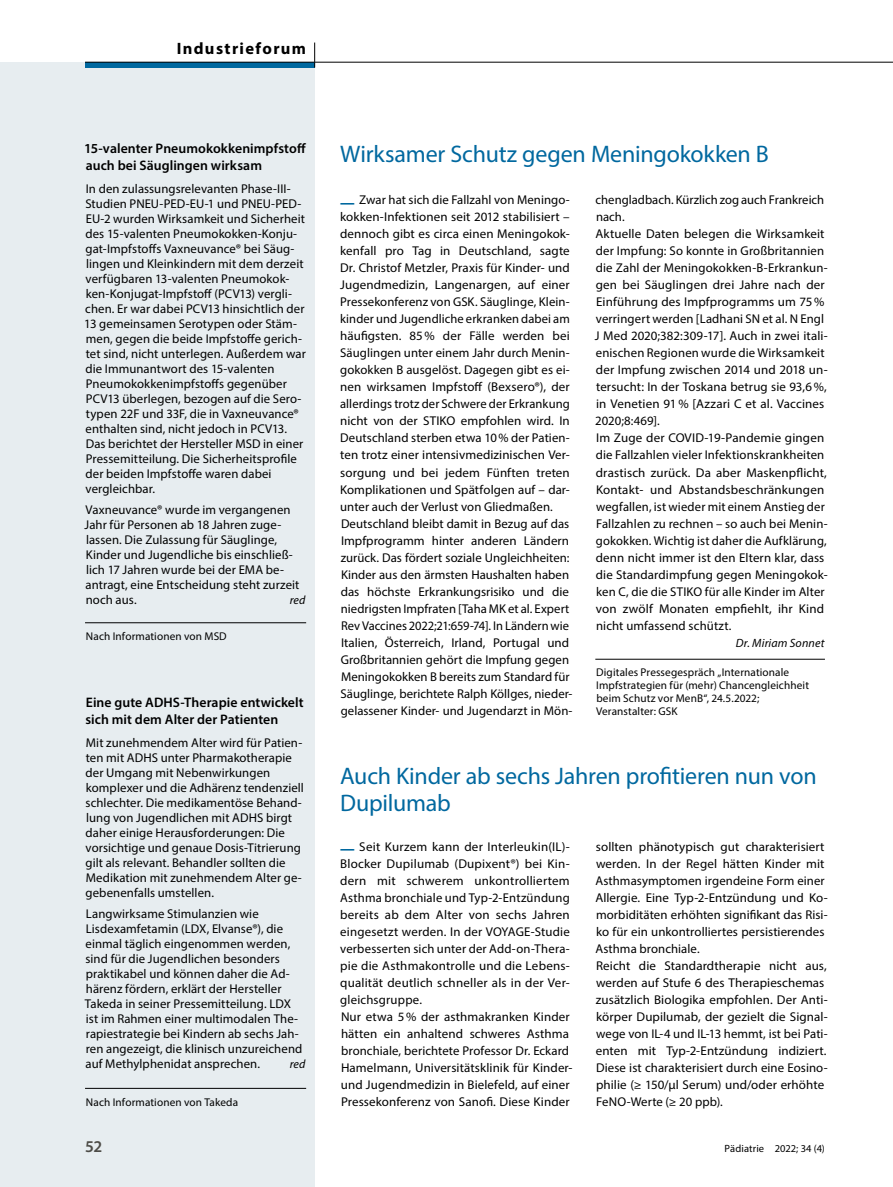
<style>
.page{position:relative;width:893px;height:1187px;background:#fff}
.page>*{position:absolute;margin:0;border:0;box-sizing:border-box;transform-origin:0 0}
.Title_2{font:24px/27px "Myriad Pro";letter-spacing:-.01em;color:#00689f}
.t1{font:700 16.5px "Myriad Pro";letter-spacing:.08em;color:#000}
.t2{font:600 16.5px "Myriad Pro";color:#4d4c47}
.Title_Sidebar{font:600 13.8px/17.1px "Myriad Pro";letter-spacing:.005em;color:#000}
.Para_Sidebar{font:12.75px/15px "Myriad Pro";letter-spacing:.01em;color:#000}
.Para_Meldung{font:12.75px/17px "Myriad Pro";letter-spacing:.01em;color:#000}
.Para_Meldung-2{font:italic 12px "Myriad Pro";letter-spacing:.015em;color:#000}
.Para_Sidebar-2{font:italic 12px "Myriad Pro";letter-spacing:.005em;color:#000}
.Source_x{font:11.25px/12.8px "Myriad Pro";letter-spacing:.01em;color:#000}
.t3{font:10.5px "Myriad Pro";letter-spacing:.01em;color:#000}
.s1{font-weight:700;font-size:16.65px;color:#00689f}
</style>
<div class="page">
<div style="left:0;top:63px;width:315px;height:1123px;background:#e7edf0"></div>
<hr style="left:85px;top:622px;width:221px;height:1px;background:#000">
<hr style="left:595px;top:659px;width:230px;height:1px;background:#000">
<hr style="left:85px;top:1087px;width:221px;height:1px;background:#000">
<div style="left:85px;top:62px;width:230px;height:5px;background:#00689f"></div>
<hr style="left:85px;top:62px;width:230px;height:1px;background:#000">
<hr style="left:315px;top:62px;width:578px;height:1px;background:#000">
<svg style="left:314px;top:43px;width:1px;height:24px"></svg>
<p class="t1" style="left:177px;top:37px;width:131px">Industrieforum</p>
<p class="Title_Sidebar" style="left:84px;top:139px;width:223px">15-valenter Pneumokokkenimpfstoff auch bei Säuglingen wirksam</p>
<p class="Para_Sidebar" style="left:84px;top:181px;width:223px">In den zulassungsrelevanten Phase-III-Studien PNEU-PED-EU-1 und PNEU-PED-EU-2 wurden Wirksamkeit und Sicherheit des 15-valenten Pneumokokken-Konju&shy;gat-Impfstoffs Vaxneuvance® bei Säug&shy;lingen und Kleinkindern mit dem derzeit verfügbaren 13-valenten Pneumokok&shy;ken-Konjugat-Impfstoff (PCV13) vergli&shy;chen. Er war dabei PCV13 hinsichtlich der 13 gemeinsamen Serotypen oder Stäm&shy;men, gegen die beide Impfstoffe gerich&shy;tet sind, nicht unterlegen. Außerdem war die Immunantwort des 15-valenten Pneumokokkenimpfstoffs gegenüber PCV13 überlegen, bezogen auf die Sero&shy;typen 22F und 33F, die in Vaxneuvance® enthalten sind, nicht jedoch in PCV13.<br>Das berichtet der Hersteller MSD in einer Pressemitteilung. Die Sicherheitsprofile der beiden Impfstoffe waren dabei vergleichbar.</p>
<p class="Para_Sidebar" style="left:85px;top:502px;width:216px">Vaxneuvance® wurde im vergangenen Jahr für Personen ab 18 Jahren zuge&shy;lassen. Die Zulassung für Säuglinge, Kinder und Jugendliche bis einschließ&shy;lich 17 Jahren wurde bei der EMA be&shy;antragt, eine Entscheidung steht zurzeit noch aus.</p>
<p class="Para_Sidebar-2" style="left:290px;top:592px;width:17px">red</p>
<p class="Source_x" style="left:86px;top:629px;width:142px">Nach Informationen von MSD</p>
<p class="Title_Sidebar" style="left:86px;top:693px;width:220px">Eine gute ADHS-Therapie entwickelt sich mit dem Alter der Patienten</p>
<p class="Para_Sidebar" style="left:86px;top:734px;width:220px">Mit zunehmendem Alter wird für Patien&shy;ten mit ADHS unter Pharmakotherapie der Umgang mit Nebenwirkungen komplexer und die Adhärenz tendenziell schlechter. Die medikamentöse Behand&shy;lung von Jugendlichen mit ADHS birgt daher einige Herausforderungen: Die vorsichtige und genaue Dosis-Titrierung gilt als relevant. Behandler sollten die Medikation mit zunehmendem Alter ge&shy;gebenenfalls umstellen.</p>
<p class="Para_Sidebar" style="left:85px;top:906px;width:219px">Langwirksame Stimulanzien wie Lisdexamfetamin (LDX, Elvanse®), die einmal täglich eingenommen werden, sind für die Jugendlichen besonders praktikabel und können daher die Ad&shy;härenz fördern, erklärt der Hersteller Takeda in seiner Pressemitteilung. LDX ist im Rahmen einer multimodalen The&shy;rapiestrategie bei Kindern ab sechs Jah&shy;ren angezeigt, die klinisch unzureichend auf Methylphenidat ansprechen.</p>
<p class="Para_Sidebar-2" style="left:290px;top:1056px;width:17px">red</p>
<p class="Source_x" style="left:86px;top:1095px;width:154px">Nach Informationen von Takeda</p>
<p class="Title_2" style="left:340px;top:140px;width:430px">Wirksamer Schutz gegen Meningokokken B</p>
<p class="Para_Sidebar" style="left:340px;top:191px;width:231px;line-height:17px;text-align:justify"><span class="s1">—</span> Zwar hat sich die Fallzahl von Meningo&shy;kokken-Infektionen seit 2012 stabilisiert – dennoch gibt es circa einen Meningokok&shy;kenfall pro Tag in Deutschland, sagte Dr. Christof Metzler, Praxis für Kinder- und Jugendmedizin, Langenargen, auf einer Pressekonferenz von GSK. Säuglinge, Klein&shy;kinder und Jugendliche erkranken dabei am häufigsten. 85% der Fälle werden bei Säuglingen unter einem Jahr durch Menin&shy;gokokken B ausgelöst. Dagegen gibt es ei&shy;nen wirksamen Impfstoff (Bexsero®), der allerdings trotz der Schwere der Erkrankung nicht von der STIKO empfohlen wird. In Deutschland sterben etwa 10% der Patien&shy;ten trotz einer intensivmedizinischen Ver&shy;sorgung und bei jedem Fünften treten Komplikationen und Spätfolgen auf – dar&shy;unter auch der Verlust von Gliedmaßen.</p>
<p class="Para_Meldung" style="left:341px;top:514px;width:233px">Deutschland bleibt damit in Bezug auf das Impfprogramm hinter anderen Ländern zurück. Das fördert soziale Ungleichheiten:<br>Kinder aus den ärmsten Haushalten haben das höchste Erkrankungsrisiko und die niedrigsten Impfraten [Taha MK et al. Expert Rev Vaccines 2022;21:659-74]. In Ländern wie Italien, Österreich, Irland, Portugal und Großbritannien gehört die Impfung gegen Meningokokken B bereits zum Standard für Säuglinge, berichtete Ralph Köllges, nieder&shy;gelassener Kinder- und Jugendarzt in Mön-</p>
<p class="Para_Meldung" style="left:596px;top:191px;width:230px">chengladbach. Kürzlich zog auch Frankreich nach.</p>
<p class="Para_Meldung" style="left:595px;top:225px;width:234px">Aktuelle Daten belegen die Wirksamkeit der Impfung: So konnte in Großbritannien die Zahl der Meningokokken-B-Erkrankun&shy;gen bei Säuglingen drei Jahre nach der Einführung des Impfprogramms um 75% verringert werden [Ladhani SN et al. N Engl J Med 2020;382:309-17]. Auch in zwei itali&shy;enischen Regionen wurde die Wirksamkeit der Impfung zwischen 2014 und 2018 un&shy;tersucht: In der Toskana betrug sie 93,6%, in Venetien 91% [Azzari C et al. Vaccines 2020;8:469].</p>
<p class="Para_Meldung" style="left:596px;top:429px;width:233px">Im Zuge der COVID-19-Pandemie gingen die Fallzahlen vieler Infektionskrankheiten drastisch zurück. Da aber Maskenpflicht, Kontakt- und Abstandsbeschränkungen wegfallen, ist wieder mit einem Anstieg der Fallzahlen zu rechnen – so auch bei Menin&shy;gokokken. Wichtig ist daher die Aufklärung, denn nicht immer ist den Eltern klar, dass die Standardimpfung gegen Meningokok&shy;ken C, die die STIKO für alle Kinder im Alter von zwölf Monaten empfiehlt, ihr Kind nicht umfassend schützt.</p>
<p class="Para_Meldung-2" style="left:736px;top:635px;width:90px">Dr. Miriam Sonnet</p>
<p class="Source_x" style="left:596px;top:666px;width:215px">Digitales Pressegespräch „Internationale Impfstrategien für (mehr) Chancengleichheit beim Schutz vor MenB“, 24.5.2022; Veranstalter: GSK</p>
<p class="Title_2" style="left:340px;top:761px;width:478px">Auch Kinder ab sechs Jahren profitieren nun von<br>Dupilumab</p>
<p class="Para_Sidebar" style="left:340px;top:837px;width:231px;line-height:17px;text-align:justify"><span class="s1">—</span> Seit Kurzem kann der Interleukin(IL)- Blocker Dupilumab (Dupixent®) bei Kin&shy;dern mit schwerem unkontrolliertem Asthma bronchiale und Typ-2-Entzündung bereits ab dem Alter von sechs Jahren eingesetzt werden. In der VOYAGE-Studie verbesserten sich unter der Add-on-Thera&shy;pie die Asthmakontrolle und die Lebens&shy;qualität deutlich schneller als in der Ver&shy;gleichsgruppe.</p>
<p class="Para_Meldung" style="left:341px;top:1008px;width:233px">Nur etwa 5% der asthmakranken Kinder hätten ein anhaltend schweres Asthma bronchiale, berichtete Professor Dr. Eckard Hamelmann, Universitätsklinik für Kinder&shy;und Jugendmedizin in Bielefeld, auf einer Pressekonferenz von Sanofi. Diese Kinder</p>
<p class="Para_Meldung" style="left:595px;top:837px;width:234px">sollten phänotypisch gut charakterisiert werden. In der Regel hätten Kinder mit Asthmasymptomen irgendeine Form einer Allergie. Eine Typ-2-Entzündung und Ko&shy;morbiditäten erhöhten signifikant das Risi&shy;ko für ein unkontrolliertes persistierendes Asthma bronchiale.</p>
<p class="Para_Meldung" style="left:596px;top:957px;width:233px">Reicht die Standardtherapie nicht aus, werden auf Stufe 6 des Therapieschemas zusätzlich Biologika empfohlen. Der Anti&shy;körper Dupilumab, der gezielt die Signal&shy;wege von IL-4 und IL-13 hemmt, ist bei Pati&shy;enten mit Typ-2-Entzündung indiziert.<br>Diese ist charakterisiert durch eine Eosino&shy;philie (≥ 150/μl Serum) und/oder erhöhte FeNO-Werte (≥ 20 ppb).</p>
<p class="t2" style="left:85px;top:1135px;width:19px">52</p>
<p class="t3" style="left:725px;top:1141px;width:102px">Pädiatrie 2022; 34 (4)</p>
</div>
